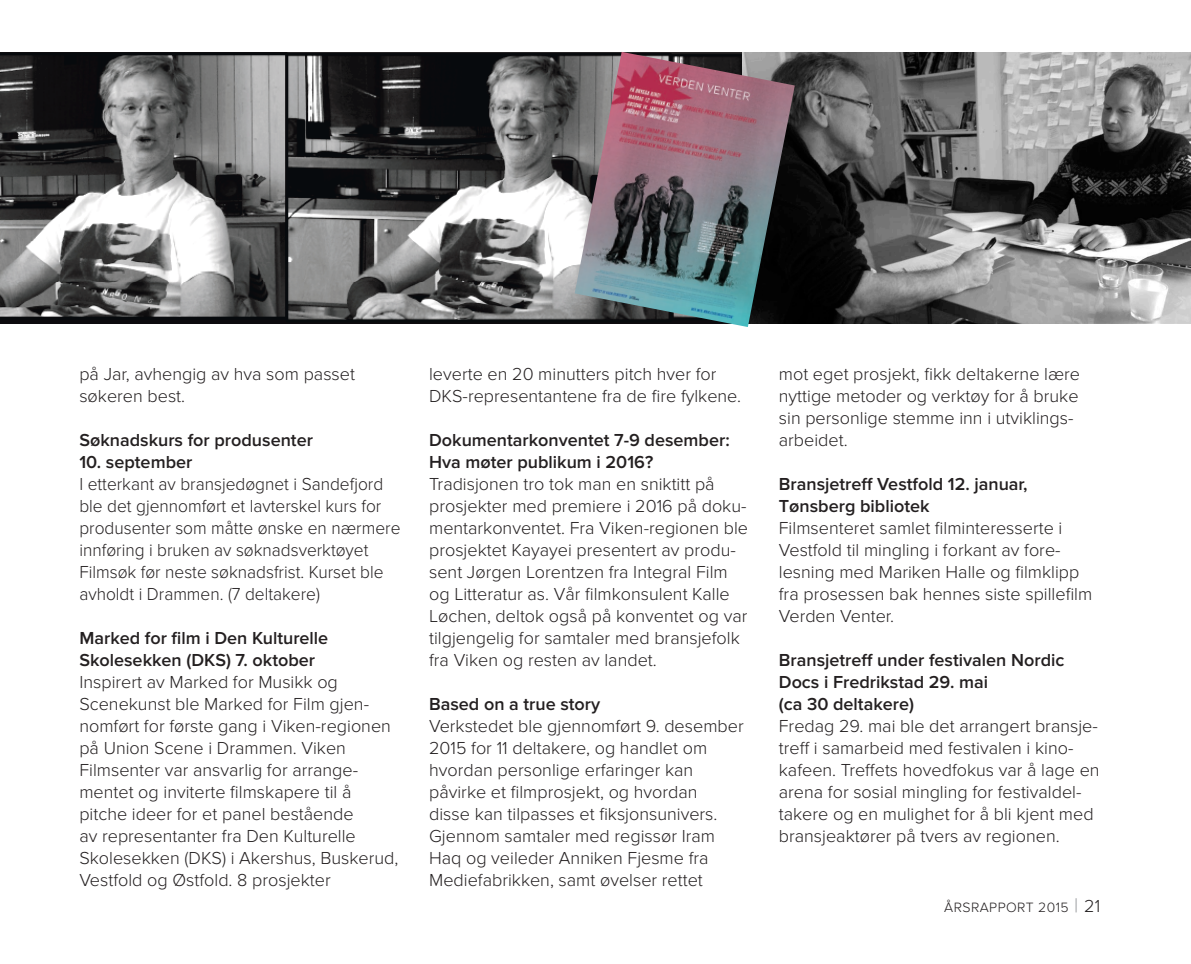
<style>
.page{position:relative;width:1191px;height:964px;background:#fff}
.page>*{position:absolute;margin:0;border:0;box-sizing:border-box;transform-origin:0 0}
.t1{font:300 18px/22px "Proxima Nova";color:#231f20}
.t2{font:600 18px/22px "Proxima Nova";color:#231f20}
.t3{font:300 18px/22px "Proxima Nova";color:#231f20;scale:.96 1}
.t4{font:300 14px "Proxima Nova";letter-spacing:.03em;color:#231f20}
.s1{font-size:20px;color:#939598}
.s2{font-size:18px}
</style>
<div class="page">
<img style="left:0;top:52px;width:1191px;height:271px">
<img style="left:574px;top:52px;width:221px;height:275px">
<p class="t1" style="left:79px;top:364px;width:277px">på Jar, avhengig av hva som passet søkeren best.</p>
<p class="t2" style="left:79px;top:430px;width:235px">Søknadskurs for produsenter</p>
<p class="t2" style="left:79px;top:452px;width:114px">10. september</p>
<p class="t3" style="left:79px;top:474px;width:336px">I etterkant av bransjedøgnet i Sandefjord ble det gjennomført et lavterskel kurs for produsenter som måtte ønske en nærmere innføring i bruken av søknadsverktøyet Filmsøk før neste søknadsfrist. Kurset ble avholdt i Drammen. (7 deltakere)</p>
<p class="t2" style="left:79px;top:628px;width:250px">Marked for film i Den Kulturelle<br>Skolesekken (DKS) 7. oktober</p>
<p class="t1" style="left:79px;top:672px;width:320px">Inspirert av Marked for Musikk og Scenekunst ble Marked for Film gjen&shy;nomført for første gang i Viken-regionen på Union Scene i Drammen. Viken Filmsenter var ansvarlig for arrange&shy;mentet og inviterte filmskapere til å pitche ideer for et panel bestående<br>av representanter fra Den Kulturelle Skolesekken (DKS) i Akershus, Buskerud, Vestfold og Østfold. 8 prosjekter</p>
<p class="t1" style="left:429px;top:363px;width:314px">leverte en 20 minutters pitch hver for<br>DKS-representantene fra de fire fylkene.</p>
<p class="t2" style="left:429px;top:430px;width:302px">Dokumentarkonventet 7-9 desember:<br>Hva møter publikum i 2016?</p>
<p class="t1" style="left:429px;top:473px;width:320px">Tradisjonen tro tok man en sniktitt på prosjekter med premiere i 2016 på doku&shy;mentarkonventet. Fra Viken-regionen ble prosjektet Kayayei presentert av produ&shy;sent Jørgen Lorentzen fra Integral Film og Litteratur as. Vår filmkonsulent Kalle Løchen, deltok også på konventet og var tilgjengelig for samtaler med bransjefolk fra Viken og resten av landet.</p>
<p class="t2" style="left:429px;top:694px;width:173px">Based on a true story</p>
<p class="t1" style="left:429px;top:715px;width:316px">Verkstedet ble gjennomført 9. desember 2015 for 11 deltakere, og handlet om hvordan personlige erfaringer kan påvirke et filmprosjekt, og hvordan<br>disse kan tilpasses et fiksjonsunivers.<br>Gjennom samtaler med regissør Iram Haq og veileder Anniken Fjesme fra Mediefabrikken, samt øvelser rettet</p>
<p class="t1" style="left:779px;top:363px;width:303px">mot eget prosjekt, fikk deltakerne lære nyttige metoder og verktøy for å bruke sin personlige stemme inn i utviklings&shy;arbeidet.</p>
<p class="t2" style="left:779px;top:474px;width:250px">Bransjetreff Vestfold 12. januar,<br>Tønsberg bibliotek</p>
<p class="t1" style="left:779px;top:517px;width:315px">Filmsenteret samlet filminteresserte i Vestfold til mingling i forkant av fore&shy;lesning med Mariken Halle og filmklipp fra prosessen bak hennes siste spillefilm Verden Venter.</p>
<p class="t2" style="left:779px;top:650px;width:287px">Bransjetreff under festivalen Nordic<br>Docs i Fredrikstad 29. mai<br>(ca 30 deltakere)</p>
<p class="t1" style="left:779px;top:715px;width:322px">Fredag 29. mai ble det arrangert bransje&shy;treff i samarbeid med festivalen i kino&shy;kafeen. Treffets hovedfokus var å lage en arena for sosial mingling for festivaldel&shy;takere og en mulighet for å bli kjent med bransjeaktører på tvers av regionen.</p>
<p class="t4" style="left:944px;top:899px;width:157px">ÅRSRAPPORT 2015 <span class="s1">|</span> <span class="s2">21</span></p>
</div>
